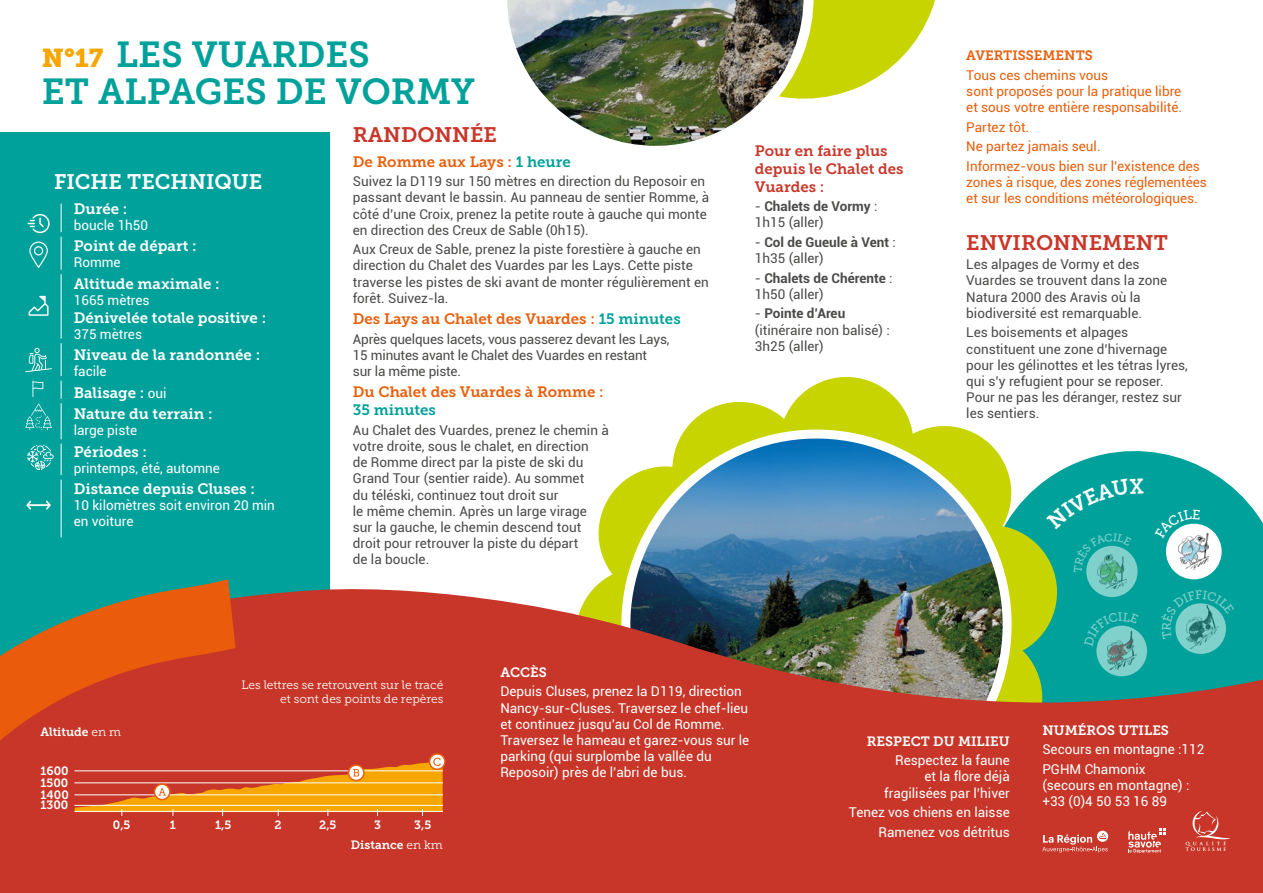
<style>
.page{position:relative;width:1263px;height:893px;background:#fff}
.page>*{position:absolute;margin:0;border:0;box-sizing:border-box;transform-origin:0 0}
.t1{font:36px/37.5px "Museo Slab 700";color:#00a19a}
.t2{font:21px "Museo Slab 700";color:#c8372a}
.t3{font:21px "Museo Slab 700";color:#fff}
.t4{font:15px/21.3px "Museo Slab 700";color:#fff}
.t5{font:15px "Museo Slab 700";color:#e85f0c}
.t6{font:15px/18px "Museo Slab 700";color:#c8372a}
.t7{font:15px "Museo Slab 700";color:#00a19a}
.t8{font:13.5px/16.2px "Roboto";color:#4a4a49}
.t9{font:13.5px/16.2px "Roboto";color:#fff}
.t10{font:13.5px/16.2px "Roboto";color:#e85f0c}
.t11{font:700 13.5px/16.2px "Roboto";color:#4a4a49}
.t12{font:13.5px "Museo Slab 700";color:#fff}
.t13{font:13.5px "Museo Slab 700";color:#e85f0c}
.t14{font:12px/14.4px "Museo Slab 300";color:#fff;text-align:right}
.t15{font:12px "Museo Slab 700";color:#fff}
.s1{font-family:"Museo Slab 900";font-size:25.65px;color:#f7a600}
.s2{color:#00a19a}
.s3{font-family:"Roboto";font-size:13.5px}
.s4{font-weight:400}
.s5{font-weight:700}
.s6{font-family:"Museo Slab 300"}
</style>
<div class="page">
<div style="left:0;top:133px;width:330px;height:550px;background:#00a19a"></div>
<svg style="left:843px;top:0;width:92px;height:93px"></svg>
<div style="left:0;top:593px;width:1263px;height:300px;background:#c73629"></div>
<img style="left:507px;top:0;width:336px;height:146px">
<div style="left:429px;top:753px;width:17px;height:17px;border:2px solid #e85f0c;border-radius:50%"></div>
<svg style="left:0;top:579px;width:443px;height:237px"></svg>
<div style="left:1097px;top:831px;width:11px;height:11px;background:#fff;border-radius:50%"></div>
<svg style="left:1042px;top:833px;width:66px;height:19px"></svg>
<svg style="left:25px;top:348px;width:27px;height:24px"></svg>
<svg style="left:27px;top:445px;width:27px;height:25px"></svg>
<svg style="left:32px;top:381px;width:11px;height:16px"></svg>
<svg style="left:28px;top:214px;width:22px;height:19px"></svg>
<svg style="left:29px;top:241px;width:19px;height:27px"></svg>
<hr style="left:61px;top:204px;width:1px;height:333px;background:#fff">
<svg style="left:29px;top:296px;width:20px;height:20px"></svg>
<svg style="left:25px;top:404px;width:27px;height:26px"></svg>
<svg style="left:26px;top:500px;width:25px;height:10px"></svg>
<div style="left:47px;top:232px;width:65px;height:5px;background:#00a19a"></div>
<hr style="left:47px;top:270px;width:65px;height:4px;background:#00a19a">
<hr style="left:47px;top:339px;width:19px;height:4px;background:#00a19a">
<div style="left:47px;top:376px;width:19px;height:5px;background:#00a19a"></div>
<hr style="left:47px;top:399px;width:21px;height:4px;background:#00a19a">
<div style="left:52px;top:439px;width:15px;height:5px;background:#00a19a"></div>
<div style="left:47px;top:475px;width:21px;height:5px;background:#00a19a"></div>
<svg style="left:1185px;top:811px;width:45px;height:40px"></svg>
<svg style="left:1128px;top:828px;width:38px;height:25px"></svg>
<svg style="left:566px;top:376px;width:697px;height:398px"></svg>
<h1 class="t1" style="left:42px;top:36px;width:434px"><span class="s1">N°17</span> LES VUARDES<br>ET ALPAGES DE VORMY</h1>
<h2 class="t2" style="left:353px;top:123px;width:146px">RANDONNÉE</h2>
<p class="t5" style="left:353px;top:153px;width:219px">De Romme aux Lays : <span class="s2">1 heure</span></p>
<p class="t8" style="left:353px;top:173px;width:358px">Suivez la D119 sur 150 mètres en direction du Reposoir en passant devant le bassin. Au panneau de sentier Romme, à côté d’une Croix, prenez la petite route à gauche qui monte en direction des Creux de Sable (0h15).</p>
<p class="t8" style="left:353px;top:241px;width:358px">Aux Creux de Sable, prenez la piste forestière à gauche en direction du Chalet des Vuardes par les Lays. Cette piste traverse les pistes de ski avant de monter régulièrement en forêt. Suivez-la.</p>
<p class="t5" style="left:353px;top:310px;width:329px">Des Lays au Chalet des Vuardes : <span class="s2">15 minutes</span></p>
<p class="t8" style="left:353px;top:330px;width:318px">Après quelques lacets, vous passerez devant les Lays,<br>15 minutes avant le Chalet des Vuardes en restant sur la même piste.</p>
<p class="t5" style="left:353px;top:384px;width:252px">Du Chalet des Vuardes à Romme :</p>
<p class="t7" style="left:353px;top:402px;width:85px">35 minutes</p>
<p class="t8" style="left:353px;top:421px;width:257px">Au Chalet des Vuardes, prenez le chemin à votre droite, sous le chalet, en direction<br>de Romme direct par la piste de ski du Grand Tour (sentier raide). Au sommet<br>du téléski, continuez tout droit sur<br>le même chemin. Après un large virage sur la gauche, le chemin descend tout droit pour retrouver la piste du départ<br>de la boucle.</p>
<h2 class="t3" style="left:54px;top:170px;width:209px">FICHE TECHNIQUE</h2>
<p class="t4" style="left:74px;top:198px;width:55px">Durée :</p>
<p class="t9" style="left:74px;top:216px;width:76px">boucle 1h50</p>
<p class="t4" style="left:74px;top:235px;width:124px">Point de départ :</p>
<p class="t9" style="left:74px;top:254px;width:48px">Romme</p>
<p class="t4" style="left:74px;top:273px;width:147px">Altitude maximale :</p>
<p class="t9" style="left:74px;top:291px;width:77px">1665 mètres</p>
<p class="t4" style="left:74px;top:307px;width:194px">Dénivelée totale positive :</p>
<p class="t9" style="left:74px;top:326px;width:70px">375 mètres</p>
<p class="t4" style="left:74px;top:344px;width:188px">Niveau de la randonnée :</p>
<p class="t9" style="left:74px;top:363px;width:34px">facile</p>
<p class="t4" style="left:74px;top:382px;width:140px">Balisage : <span class="s3">oui<br></span>Nature du terrain :</p>
<p class="t9" style="left:74px;top:422px;width:65px">large piste</p>
<p class="t4" style="left:74px;top:441px;width:75px">Périodes :</p>
<p class="t9" style="left:74px;top:459px;width:148px">printemps, été, automne</p>
<p class="t4" style="left:74px;top:478px;width:183px">Distance depuis Cluses :</p>
<p class="t9" style="left:74px;top:497px;width:203px">10 kilomètres soit environ 20 min en voiture</p>
<p class="t6" style="left:755px;top:142px;width:150px">Pour en faire plus depuis le Chalet des<br>Vuardes :</p>
<p class="t11" style="left:755px;top:198px;width:124px"><span class="s4">-</span> Chalets de Vormy <span class="s4">:<br>1h15 (aller)</span></p>
<p class="t11" style="left:755px;top:234px;width:143px"><span class="s4">-</span> Col de Gueule à Vent <span class="s4">:<br>1h35 (aller)</span></p>
<p class="t11" style="left:755px;top:269px;width:139px"><span class="s4">-</span> Chalets de Chérente <span class="s4">:<br>1h50 (aller)</span></p>
<p class="t8" style="left:755px;top:305px;width:136px">- <span class="s5">Pointe d’Areu </span>(itinéraire non balisé) :<br>3h25 (aller)</p>
<p class="t13" style="left:966px;top:48px;width:128px">AVERTISSEMENTS</p>
<p class="t10" style="left:966px;top:66px;width:217px">Tous ces chemins vous<br>sont proposés pour la pratique libre et sous votre entière responsabilité.</p>
<p class="t10" style="left:966px;top:117px;width:235px;line-height:19.5px">Partez tôt.<br>Ne partez jamais seul.<br>Informez-vous bien sur l’existence des</p>
<p class="t10" style="left:966px;top:173px;width:242px">zones à risque, des zones réglementées et sur les conditions météorologiques.</p>
<h2 class="t2" style="left:966px;top:231px;width:203px">ENVIRONNEMENT</h2>
<p class="t8" style="left:966px;top:256px;width:202px">Les alpages de Vormy et des<br>Vuardes se trouvent dans la zone<br>Natura 2000 des Aravis où la biodiversité est remarquable.</p>
<p class="t8" style="left:966px;top:324px;width:223px">Les boisements et alpages constituent une zone d’hivernage pour les gélinottes et les tétras lyres, qui s’y refugient pour se reposer.<br>Pour ne pas les déranger, restez sur les sentiers.</p>
<p class="t15" style="left:40px;top:725px;width:82px">Altitude <span class="s6">en m</span></p>
<p class="t15" style="left:40px;top:764px;width:30px">1600</p>
<p class="t15" style="left:40px;top:798px;width:29px">1300</p>
<p class="t15" style="left:40px;top:776px;width:29px">1500</p>
<p class="t15" style="left:40px;top:788px;width:30px">1400</p>
<p class="t14" style="left:241px;top:677px;width:204px">Les lettres se retrouvent sur le tracé et sont des points de repères</p>
<p class="t15" style="left:113px;top:818px;width:19px">0,5</p>
<p class="t15" style="left:170px;top:818px;width:8px">1</p>
<p class="t15" style="left:215px;top:818px;width:18px">1,5</p>
<p class="t15" style="left:275px;top:818px;width:9px">2</p>
<p class="t15" style="left:319px;top:818px;width:19px">2,5</p>
<p class="t15" style="left:374px;top:818px;width:8px">3</p>
<p class="t15" style="left:414px;top:818px;width:19px">3,5</p>
<p class="t15" style="left:351px;top:838px;width:93px">Distance <span class="s6">en km</span></p>
<p class="t12" style="left:500px;top:665px;width:48px">ACCÈS</p>
<p class="t9" style="left:500px;top:683px;width:250px">Depuis Cluses, prenez la D119, direction Nancy-sur-Cluses. Traversez le chef-lieu et continuez jusqu’au Col de Romme.<br>Traversez le hameau et garez-vous sur le parking (qui surplombe la vallée du Reposoir) près de l’abri de bus.</p>
<p class="t12" style="left:867px;top:733px;width:145px">RESPECT DU MILIEU</p>
<p class="t9" style="left:884px;top:752px;width:127px;text-align:right">Respectez la faune et la flore déjà fragilisées par l’hiver</p>
<p class="t9" style="left:849px;top:802px;width:162px;line-height:19.5px;text-align:right">Tenez vos chiens en laisse<br>Ramenez vos détritus</p>
<p class="t12" style="left:1042px;top:723px;width:128px">NUMÉROS UTILES</p>
<p class="t9" style="left:1042px;top:739px;width:163px;line-height:19.5px">Secours en montagne :112<br>PGHM Chamonix</p>
<p class="t9" style="left:1042px;top:777px;width:148px">(secours en montagne) : +33 (0)4 50 53 16 89</p>
</div>
